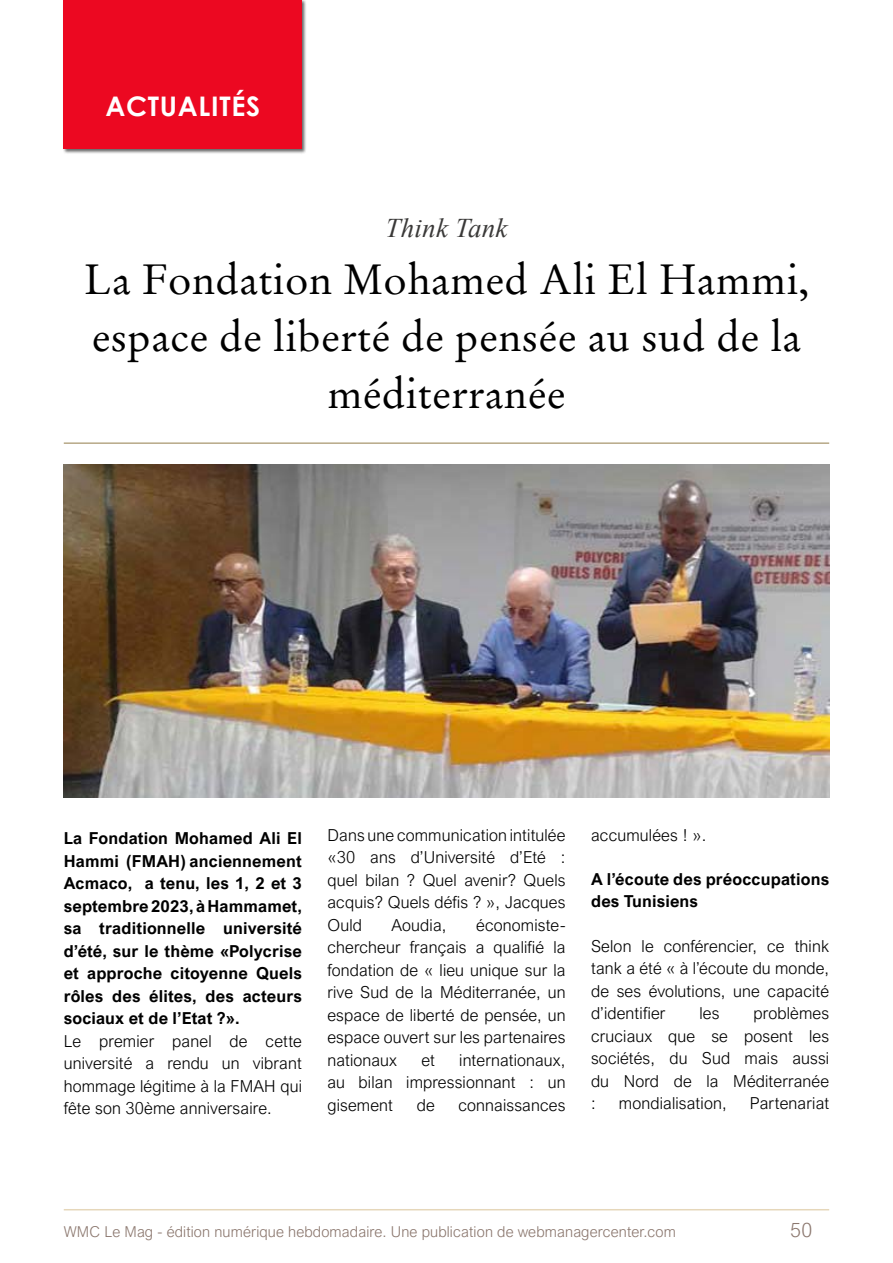
<style>
.page{position:relative;width:893px;height:1263px;background:#fff}
.page>*{position:absolute;margin:0;border:0;box-sizing:border-box;transform-origin:0 0}
.t1{font:42px/57px "Stempel Garamond W04";letter-spacing:.01em;color:#000;text-align:center}
.t2{font:700 27px "Century Gothic";letter-spacing:.025em;color:#fff}
.t3{font:italic 27px "Times New Roman";letter-spacing:.01em;color:#3a3938}
.t4{font:300 19.5px "Arial Nova W07";color:#8b776e}
.t5{font:300 16.5px/22.5px "Arial Nova";letter-spacing:.01em;color:#000;text-align:justify}
.t6{font:700 16.5px/22.5px "Arial Nova W07";letter-spacing:.01em;color:#000;text-align:justify}
.t7{font:300 15px "Arial Nova W07";letter-spacing:.01em;color:#8b776e}
</style>
<div class="page">
<hr style="left:64px;top:1209px;width:765px;height:1px;background:#e0cda9">
<div style="left:63px;top:0;width:244px;height:154px;background:#000;opacity:.6"></div>
<div style="left:64px;top:0;width:238px;height:149px;background:#ec0821"></div>
<hr style="left:64px;top:442px;width:765px;height:2px;background:#b7a886">
<img style="left:64px;top:464px;width:765px;height:333px">
<h2 class="t2" style="left:106px;top:86px;width:156px">ACTUALITÉS</h2>
<h2 class="t3" style="left:385px;top:209px;width:124px">Think Tank</h2>
<h1 class="t1" style="left:84px;top:251px;width:727px">La Fondation Mohamed Ali El Hammi, espace de liberté de pensée au sud de la méditerranée</h1>
<p class="t6" style="left:64px;top:827px;width:240px">La Fondation Mohamed Ali El Hammi (FMAH) anciennement Acmaco, a tenu, les 1, 2 et 3 septembre 2023, à Hammamet, sa traditionnelle université d’été, sur le thème «Polycrise et approche citoyenne Quels rôles des élites, des acteurs sociaux et de l’Etat ?».</p>
<p class="t5" style="left:64px;top:1030px;width:240px">Le premier panel de cette université a rendu un vibrant hommage légitime à la FMAH qui fête son 30ème anniversaire.</p>
<p class="t5" style="left:327px;top:824px;width:240px">Dans une communication intitulée «30 ans d’Université d’Eté : quel bilan ? Quel avenir? Quels acquis? Quels défis ? », Jacques Ould</p>
<p class="t5" style="left:327px;top:914px;width:240px;text-indent:149px">économiste&shy;chercheur français a qualifié la fondation de « lieu unique sur la rive Sud de la Méditerranée, un espace de liberté de pensée, un espace ouvert sur les partenaires nationaux</p>
<p class="t5" style="left:392px;top:914px;width:56px">Aoudia,</p>
<p class="t5" style="left:327px;top:1049px;width:240px;text-indent:132px">internationaux, au bilan impressionnant : un gisement</p>
<p class="t5" style="left:421px;top:1049px;width:15px">et</p>
<p class="t5" style="left:417px;top:1094px;width:20px">de</p>
<p class="t5" style="left:458px;top:1094px;width:109px">connaissances</p>
<p class="t5" style="left:591px;top:824px;width:117px">accumulées ! ».</p>
<p class="t6" style="left:591px;top:868px;width:240px">A l’écoute des préoccupations des Tunisiens</p>
<p class="t5" style="left:591px;top:934px;width:240px">Selon le conférencier, ce think tank a été « à l’écoute du monde, de ses évolutions, une capacité d’identifier</p>
<p class="t5" style="left:591px;top:1002px;width:240px;text-indent:163px">problèmes cruciaux que se posent les sociétés, du Sud mais aussi du Nord de la Méditerranée :</p>
<p class="t5" style="left:699px;top:1002px;width:22px">les</p>
<p class="t5" style="left:619px;top:1092px;width:109px">mondialisation,</p>
<p class="t5" style="left:750px;top:1092px;width:81px">Partenariat</p>
<p class="t7" style="left:64px;top:1223px;width:614px">WMC Le Mag - édition numérique hebdomadaire. Une publication de webmanagercenter.com</p>
<p class="t4" style="left:790px;top:1219px;width:23px">50</p>
</div>
